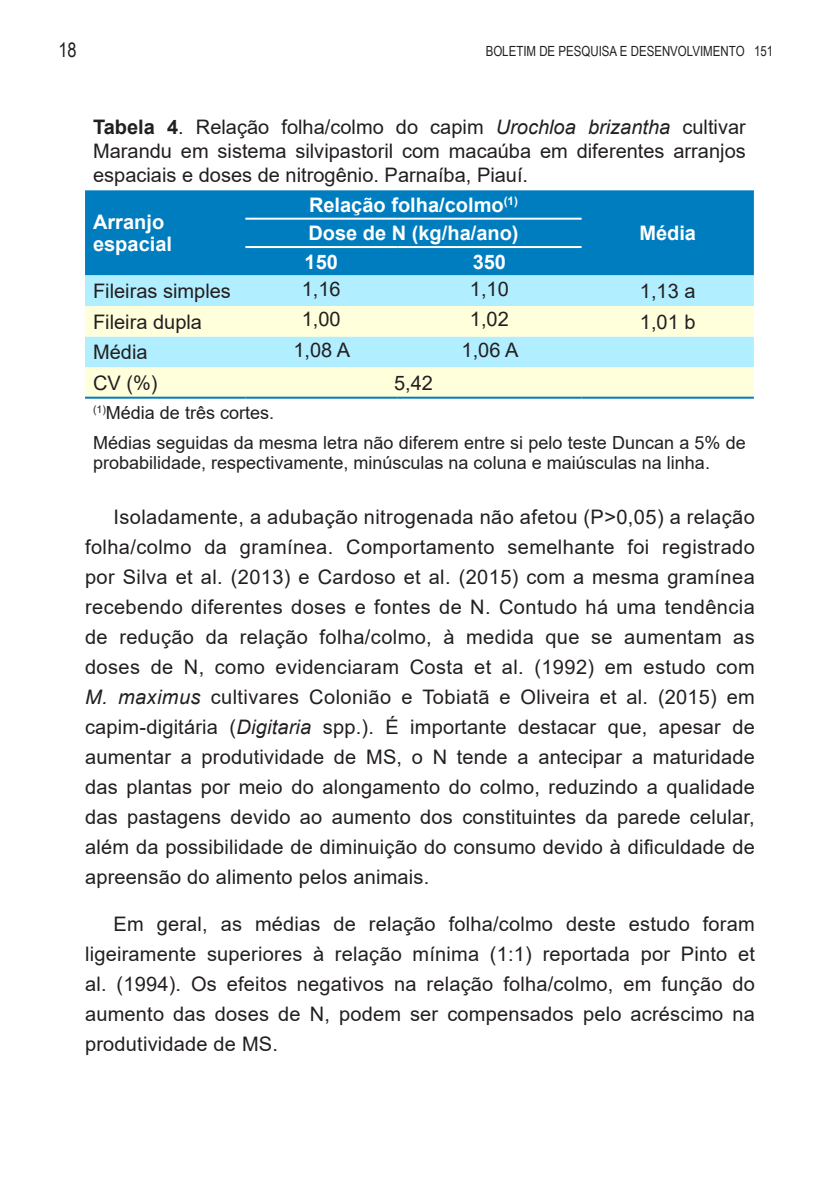
<style>
.page{position:relative;width:840px;height:1191px;background:#fff}
.page>*{position:absolute;margin:0;border:0;box-sizing:border-box;transform-origin:0 0}
.t1{font:20px/30px "Arial";letter-spacing:.01em;color:#231f20;text-align:justify}
.t2{font:700 20px/21.4px "Arial";color:#fff}
.t3{font:20px "Arial Narrow";color:#231f20}
.t4{font:18px/19.2px "Arial";color:#231f20}
.t5{font:14px "Arial Narrow";color:#231f20}
.s1{font-weight:700}
.s2{font-style:italic}
</style>
<div class="page">
<div style="left:85px;top:190px;width:668px;height:85px;background:#007dbe"></div>
<div style="left:85px;top:275px;width:668px;height:31px;background:#b1eeff"></div>
<svg style="left:85px;top:306px;width:668px;height:91px;background:#e4f8e7"></svg>
<hr style="left:245px;top:218px;width:152px;height:2px;background:#fff">
<hr style="left:397px;top:218px;width:184px;height:2px;background:#fff">
<hr style="left:245px;top:246px;width:152px;height:2px;background:#fff">
<hr style="left:397px;top:246px;width:184px;height:2px;background:#fff">
<hr style="left:85px;top:397px;width:160px;height:2px;background:#007dbe">
<hr style="left:245px;top:397px;width:152px;height:2px;background:#007dbe">
<hr style="left:397px;top:397px;width:184px;height:2px;background:#007dbe">
<hr style="left:581px;top:397px;width:172px;height:2px;background:#007dbe">
<p class="t3" style="left:58px;top:35px;width:20px">18</p>
<p class="t5" style="left:485px;top:40px;width:289px">BOLETIM DE PESQUISA E DESENVOLVIMENTO 151</p>
<p class="t1" style="left:93px;top:115px;width:654px;line-height:24px"><span class="s1">Tabela 4</span>. Relação folha/colmo do capim <span class="s2">Urochloa brizantha</span> cultivar Marandu em sistema silvipastoril com macaúba em diferentes arranjos espaciais e doses de nitrogênio. Parnaíba, Piauí.</p>
<p class="t2" style="left:93px;top:212px;width:80px">Arranjo espacial</p>
<p class="t2" style="left:309px;top:194px;width:210px">Relação folha/colmo<sup>(1)</sup></p>
<p class="t2" style="left:308px;top:223px;width:212px">Dose de N (kg/ha/ano)</p>
<p class="t2" style="left:639px;top:223px;width:58px">Média</p>
<p class="t2" style="left:304px;top:251px;width:35px">150</p>
<p class="t2" style="left:472px;top:251px;width:35px">350</p>
<p class="t1" style="left:93px;top:276px;width:139px">Fileiras simples</p>
<p class="t1" style="left:301px;top:273px;width:40px">1,16</p>
<p class="t1" style="left:469px;top:273px;width:40px">1,10</p>
<p class="t1" style="left:639px;top:276px;width:57px">1,13 a</p>
<p class="t1" style="left:93px;top:306px;width:110px">Fileira dupla</p>
<p class="t1" style="left:301px;top:304px;width:40px">1,00</p>
<p class="t1" style="left:469px;top:304px;width:40px">1,02</p>
<p class="t1" style="left:639px;top:306px;width:57px">1,01 b</p>
<p class="t1" style="left:93px;top:337px;width:56px">Média</p>
<p class="t1" style="left:293px;top:335px;width:58px">1,08 A</p>
<p class="t1" style="left:461px;top:335px;width:58px">1,06 A</p>
<p class="t1" style="left:93px;top:367px;width:66px">CV (%)</p>
<p class="t1" style="left:394px;top:367px;width:40px">5,42</p>
<p class="t4" style="left:93px;top:403px;width:182px"><sup>(1)</sup>Média de três cortes.</p>
<p class="t4" style="left:93px;top:433px;width:654px">Médias seguidas da mesma letra não diferem entre si pelo teste Duncan a 5% de probabilidade, respectivamente, minúsculas na coluna e maiúsculas na linha.</p>
<p class="t1" style="left:85px;top:502px;width:671px;text-indent:28px">Isoladamente, a adubação nitrogenada não afetou (P&gt;0,05) a relação folha/colmo da gramínea. Comportamento semelhante foi registrado por Silva et al. (2013) e Cardoso et al. (2015) com a mesma gramínea recebendo diferentes doses e fontes de N. Contudo há uma tendência de redução da relação folha/colmo, à medida que se aumentam as doses de N, como evidenciaram Costa et al. (1992) em estudo com <span class="s2">M. maximus</span> cultivares Colonião e Tobiatã e Oliveira et al. (2015) em capim-digitária (<span class="s2">Digitaria</span> spp.). É importante destacar que, apesar de aumentar a produtividade de MS, o N tende a antecipar a maturidade das plantas por meio do alongamento do colmo, reduzindo a qualidade das pastagens devido ao aumento dos constituintes da parede celular, além da possibilidade de diminuição do consumo devido à dificuldade de apreensão do alimento pelos animais.</p>
<p class="t1" style="left:85px;top:909px;width:671px;text-indent:28px">Em geral, as médias de relação folha/colmo deste estudo foram ligeiramente superiores à relação mínima (1:1) reportada por Pinto et al. (1994). Os efeitos negativos na relação folha/colmo, em função do aumento das doses de N, podem ser compensados pelo acréscimo na produtividade de MS.</p>
</div>
